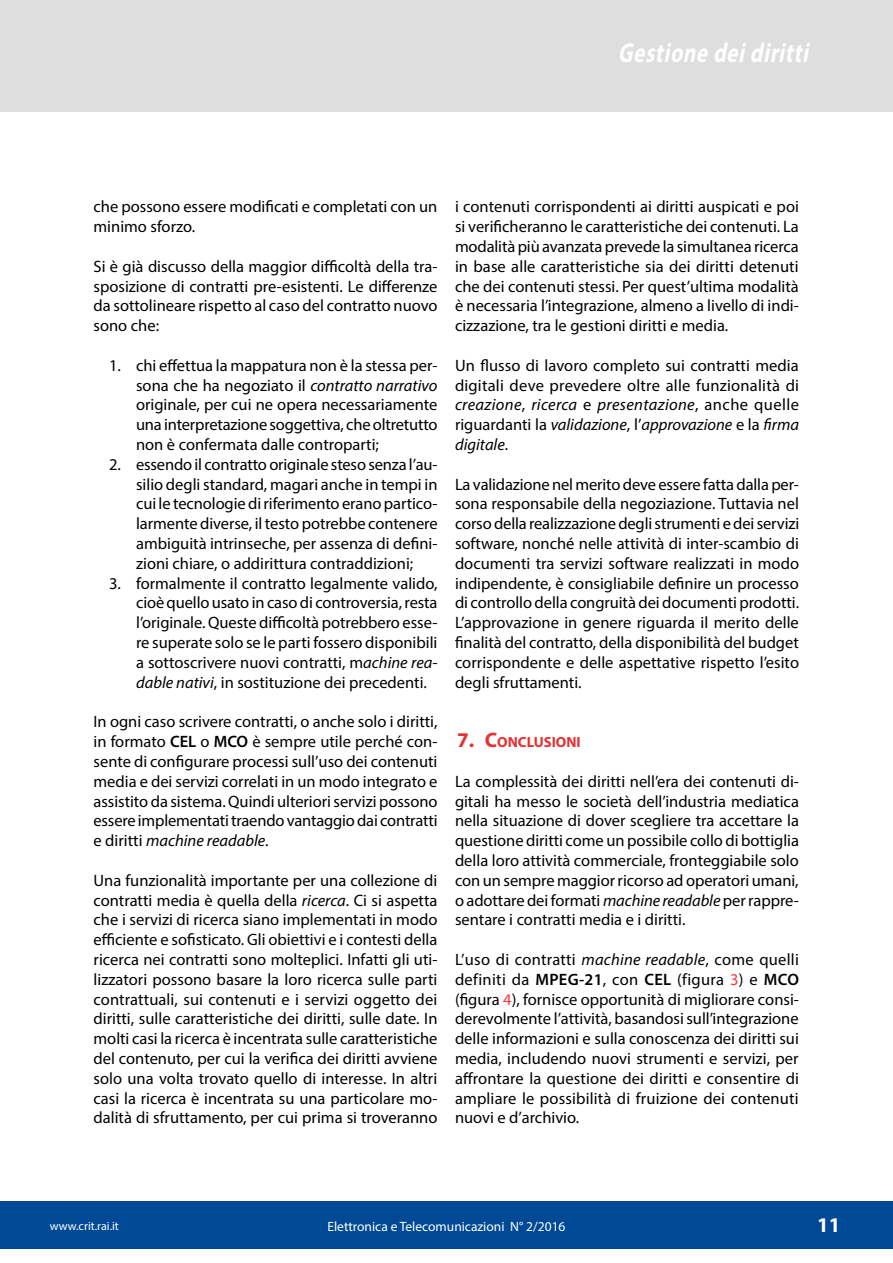
<style>
.page{position:relative;width:893px;height:1263px;background:#fff}
.page>*{position:absolute;margin:0;border:0;box-sizing:border-box;transform-origin:0 0}
.t1{font:italic 700 27.3px "Myriad Pro";color:#fff;scale:.77 1}
.t2{font:700 21px "Myriad Pro";color:#fff}
.E_T_paragrafo{font:16.5px/19.8px "Myriad Pro";color:#000;text-align:justify}
.t3{font:700 14.7px "Myriad Pro";color:#e73032}
.t4{font:13.5px "Myriad Pro";color:#fff}
.t5{font:12px "Myriad Pro";color:#fff}
.s1{font-style:italic}
.s2{font-weight:600}
.s3{font-size:21px}
.s4{color:#f03a3f}
</style>
<div class="page">
<div style="left:0;top:0;width:893px;height:112px;background:#dedede"></div>
<div style="left:0;top:1202px;width:893px;height:47px;background:#004996"></div>
<h1 class="t1" style="left:618px;top:35px;width:257px">Gestione deidiritti</h1>
<p class="E_T_paragrafo" style="left:94px;top:197px;width:345px">che possono essere modificati e completati con un minimo sforzo.</p>
<p class="E_T_paragrafo" style="left:94px;top:256px;width:345px">Si è già discusso della maggior difficoltà della tra&shy;sposizione di contratti pre-esistenti. Le differenze da sottolineare rispetto al caso del contratto nuovo sono che:</p>
<p class="E_T_paragrafo" style="left:136px;top:355px;width:303px;text-indent:-27px">1. chi effettua la mappatura non è la stessa per&shy;sona che ha negoziato il <span class="s1">contratto narrativo </span>originale, per cui ne opera necessariamente una interpretazione soggettiva, che oltretutto non è confermata dalle controparti;</p>
<p class="E_T_paragrafo" style="left:136px;top:454px;width:303px;text-indent:-27px">2. essendo il contratto originale steso senza l’au&shy;silio degli standard, magari anche in tempi in cui le tecnologie di riferimento erano partico&shy;larmente diverse, il testo potrebbe contenere ambiguità intrinseche, per assenza di defini&shy;zioni chiare, o addirittura contraddizioni;</p>
<p class="E_T_paragrafo" style="left:136px;top:573px;width:303px;text-indent:-27px">3. formalmente il contratto legalmente valido, cioè quello usato in caso di controversia, resta l’originale. Queste difficoltà potrebbero esse&shy;re superate solo se le parti fossero disponibili a sottoscrivere nuovi contratti, m<span class="s1">achine rea&shy;dable nativi</span>, in sostituzione dei precedenti.</p>
<p class="E_T_paragrafo" style="left:94px;top:712px;width:345px">In ogni caso scrivere contratti, o anche solo i diritti, in formato <span class="s2">CEL</span> o <span class="s2">MCO</span> è sempre utile perché con&shy;sente di configurare processi sull’uso dei contenuti media e dei servizi correlati in un modo integrato e assistito da sistema. Quindi ulteriori servizi possono essere implementati traendo vantaggio dai contratti e diritti <span class="s1">machine readable</span>.</p>
<p class="E_T_paragrafo" style="left:94px;top:870px;width:345px">Una funzionalità importante per una collezione di contratti media è quella della <span class="s1">ricerca</span>. Ci si aspetta che i servizi di ricerca siano implementati in modo efficiente e sofisticato. Gli obiettivi e i contesti della ricerca nei contratti sono molteplici. Infatti gli uti&shy;lizzatori possono basare la loro ricerca sulle parti contrattuali, sui contenuti e i servizi oggetto dei diritti, sulle caratteristiche dei diritti, sulle date. In molti casi la ricerca è incentrata sulle caratteristiche del contenuto, per cui la verifica dei diritti avviene solo una volta trovato quello di interesse. In altri casi la ricerca è incentrata su una particolare mo&shy;dalità di sfruttamento, per cui prima si troveranno</p>
<p class="E_T_paragrafo" style="left:455px;top:197px;width:345px">i contenuti corrispondenti ai diritti auspicati e poi si verificheranno le caratteristiche dei contenuti. La modalità più avanzata prevede la simultanea ricerca in base alle caratteristiche sia dei diritti detenuti che dei contenuti stessi. Per quest’ultima modalità è necessaria l’integrazione, almeno a livello di indi&shy;cizzazione, tra le gestioni diritti e media.</p>
<p class="E_T_paragrafo" style="left:455px;top:355px;width:346px">Un flusso di lavoro completo sui contratti media digitali deve prevedere oltre alle funzionalità di <span class="s1">creazione</span>, <span class="s1">ricerca</span> e <span class="s1">presentazione</span>, anche quelle riguardanti la <span class="s1">validazione</span>, l’<span class="s1">approvazione</span> e la <span class="s1">firma digitale</span>.</p>
<p class="E_T_paragrafo" style="left:455px;top:474px;width:346px">La validazione nel merito deve essere fatta dalla per&shy;sona responsabile della negoziazione. Tuttavia nel corso della realizzazione degli strumenti e dei servizi software, nonché nelle attività di inter-scambio di documenti tra servizi software realizzati in modo indipendente, è consigliabile definire un processo di controllo della congruità dei documenti prodotti.<br>L’approvazione in genere riguarda il merito delle finalità del contratto, della disponibilità del budget corrispondente e delle aspettative rispetto l’esito degli sfruttamenti.</p>
<p class="t3" style="left:457px;top:732px;width:123px"><span class="s3">7. C</span>ONCLUSIONI</p>
<p class="E_T_paragrafo" style="left:455px;top:771px;width:345px">La complessità dei diritti nell’era dei contenuti di&shy;gitali ha messo le società dell’industria mediatica nella situazione di dover scegliere tra accettare la questione diritti come un possibile collo di bottiglia della loro attività commerciale, fronteggiabile solo con un sempre maggior ricorso ad operatori umani, o adottare dei formati <span class="s1">machine readable</span> per rappre&shy;sentare i contratti media e i diritti.</p>
<p class="E_T_paragrafo" style="left:455px;top:949px;width:346px">L’uso di contratti <span class="s1">machine readable</span>, come quelli definiti da <span class="s2">MPEG-21</span>, con <span class="s2">CEL</span> (figura <span class="s4">3</span>) e <span class="s2">MCO </span>(figura <span class="s4">4</span>), fornisce opportunità di migliorare consi&shy;derevolmente l’attività, basandosi sull’integrazione delle informazioni e sulla conoscenza dei diritti sui media, includendo nuovi strumenti e servizi, per affrontare la questione dei diritti e consentire di ampliare le possibilità di fruizione dei contenuti nuovi e d’archivio.</p>
<p class="t5" style="left:50px;top:1219px;width:71px">www.crit.rai.it</p>
<p class="t4" style="left:327px;top:1218px;width:240px">Elettronica e Telecomunicazioni N° 2/2016</p>
<p class="t2" style="left:817px;top:1211px;width:25px">11</p>
</div>
